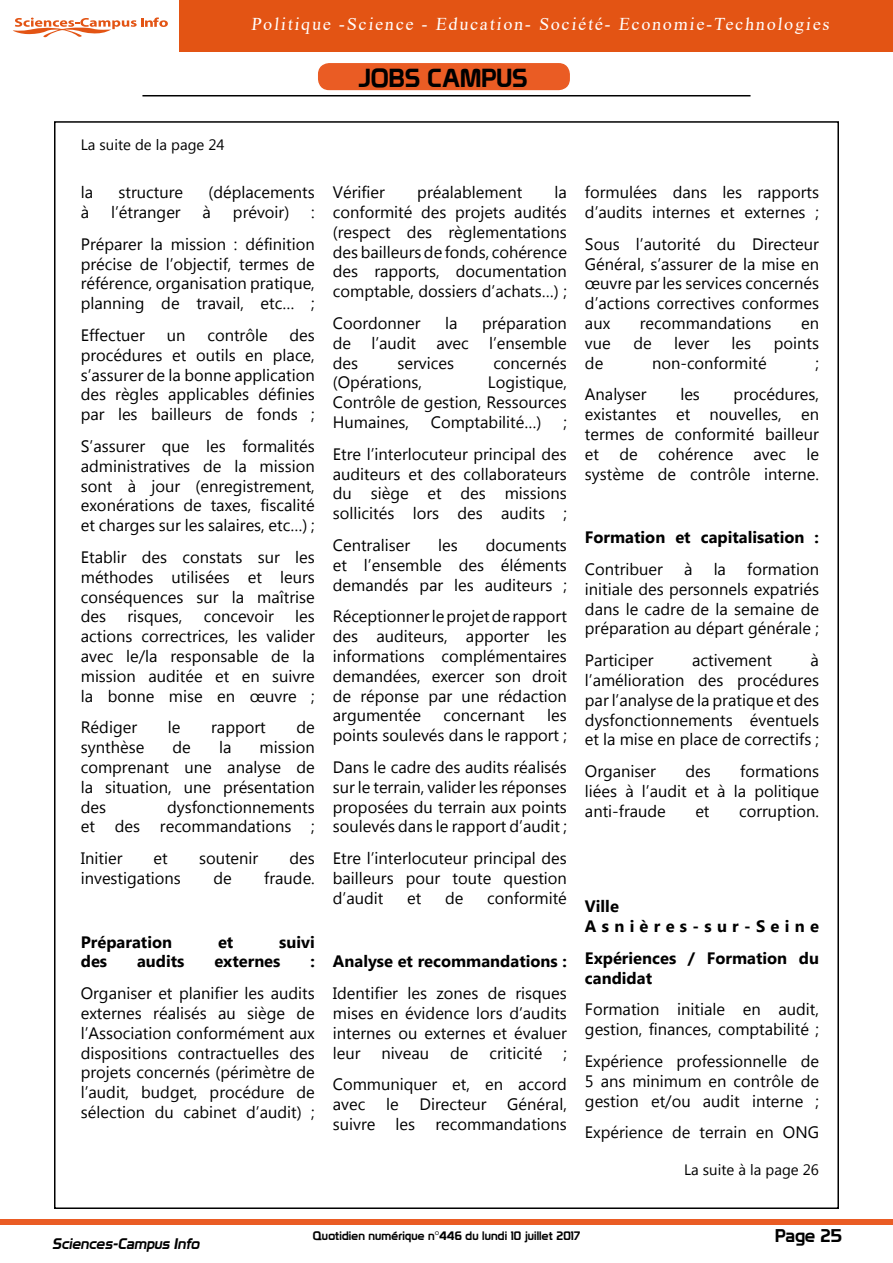
<style>
.page{position:relative;width:893px;height:1263px;background:#fff}
.page>*{position:absolute;margin:0;border:0;box-sizing:border-box;transform-origin:0 0}
.t1{font:25.5px "Prototype";color:#000}
.t2{font:18px "Times New Roman";color:#fff}
.t3{font:18px "Prototype";color:#000}
.t4{font:16.5px/19.8px "Myanmar Text";color:#000;text-align:justify}
.t5{font:700 16.5px/19.8px "Myanmar Text";color:#000}
.t6{font:700 16.5px/19.8px "Myanmar Text";letter-spacing:.32em;color:#000}
.t7{font:15px "Myanmar Text";color:#000}
.t8{font:italic 15px "Prototype";color:#000}
.t9{font:12px "Prototype";letter-spacing:.01em;color:#000}
</style>
<div class="page">
<div style="left:0;top:1219px;width:893px;height:6px;background:#ea5c24"></div>
<svg style="left:13px;top:18px;width:155px;height:19px"></svg>
<div style="left:180px;top:0;width:713px;height:52px;background:#e35414"></div>
<hr style="left:142px;top:95px;width:608px;height:1px;background:#000">
<div style="left:319px;top:64px;width:250px;height:25px;background:#ea5c24;border-radius:11px"></div>
<div style="left:318px;top:63px;width:252px;height:27px;border:2px solid #ea5c24;border-radius:11px"></div>
<p class="t2" style="left:251px;top:11px;width:582px">Politique -Science - Education- Société- Economie-Technologies</p>
<h1 class="t1" style="left:359px;top:63px;width:170px">JOBS CAMPUS</h1>
<p class="t7" style="left:81px;top:136px;width:145px">La suite de la page 24</p>
<p class="t4" style="left:81px;top:183px;width:14px">la</p>
<p class="t4" style="left:118px;top:183px;width:66px">structure</p>
<p class="t4" style="left:208px;top:183px;width:108px">(déplacements</p>
<p class="t4" style="left:81px;top:202px;width:10px">à</p>
<p class="t4" style="left:111px;top:202px;width:71px">l’étranger</p>
<p class="t4" style="left:203px;top:202px;width:10px">à</p>
<p class="t4" style="left:233px;top:202px;width:58px">prévoir)</p>
<p class="t4" style="left:81px;top:196px;width:236px;line-height:31.8px;text-align:right">:<br>Préparer la mission : définition</p>
<p class="t4" style="left:81px;top:254px;width:236px">précise de l’objectif, termes de référence, organisation pratique, planning de travail, etc… ;</p>
<p class="t4" style="left:81px;top:325px;width:66px">Effectuer</p>
<p class="t4" style="left:167px;top:325px;width:20px">un</p>
<p class="t4" style="left:207px;top:325px;width:62px">contrôle</p>
<p class="t4" style="left:81px;top:325px;width:236px;text-indent:209px">des procédures et outils en place, s’assurer de la bonne application des règles applicables définies par les bailleurs de fonds ;</p>
<p class="t4" style="left:81px;top:436px;width:236px">S’assurer que les formalités administratives de la mission sont à jour (enregistrement, exonérations de taxes, fiscalité et charges sur les salaires, etc…) ;</p>
<p class="t4" style="left:81px;top:547px;width:236px">Etablir des constats sur les méthodes utilisées et leurs conséquences sur la maîtrise des</p>
<p class="t4" style="left:81px;top:607px;width:236px;text-indent:214px">les actions correctrices, les valider avec le/la responsable de la mission auditée et en suivre la bonne mise en œuvre ;</p>
<p class="t4" style="left:81px;top:718px;width:58px">Rédiger</p>
<p class="t4" style="left:168px;top:718px;width:14px">le</p>
<p class="t4" style="left:211px;top:718px;width:56px">rapport</p>
<p class="t4" style="left:296px;top:718px;width:20px">de</p>
<p class="t4" style="left:81px;top:738px;width:65px">synthèse</p>
<p class="t4" style="left:172px;top:738px;width:20px">de</p>
<p class="t4" style="left:219px;top:738px;width:14px">la</p>
<p class="t4" style="left:127px;top:607px;width:56px">risques,</p>
<p class="t4" style="left:204px;top:607px;width:72px">concevoir</p>
<p class="t4" style="left:81px;top:738px;width:236px;text-indent:179px">mission comprenant une analyse de la situation, une présentation des</p>
<p class="t4" style="left:81px;top:797px;width:236px;text-align:right">dysfonctionnements<br>et des recommandations ;</p>
<p class="t4" style="left:81px;top:849px;width:43px">Initier</p>
<p class="t4" style="left:154px;top:849px;width:16px">et</p>
<p class="t4" style="left:199px;top:849px;width:61px">soutenir</p>
<p class="t4" style="left:289px;top:849px;width:27px">des</p>
<p class="t4" style="left:81px;top:868px;width:102px">investigations</p>
<p class="t4" style="left:213px;top:868px;width:20px">de</p>
<p class="t4" style="left:264px;top:868px;width:52px">fraude.</p>
<p class="t5" style="left:81px;top:932px;width:93px">Préparation</p>
<p class="t5" style="left:218px;top:932px;width:17px">et</p>
<p class="t5" style="left:279px;top:932px;width:37px">suivi</p>
<p class="t5" style="left:81px;top:952px;width:28px">des</p>
<p class="t5" style="left:137px;top:952px;width:49px">audits</p>
<p class="t5" style="left:214px;top:952px;width:68px">externes</p>
<p class="t5" style="left:310px;top:952px;width:6px">:</p>
<p class="t4" style="left:81px;top:984px;width:236px">Organiser et planifier les audits externes réalisés au siège de l’Association conformément aux dispositions contractuelles des projets concernés (périmètre de l’audit, budget, procédure de sélection du cabinet d’audit) ;</p>
<p class="t4" style="left:333px;top:183px;width:54px">Vérifier</p>
<p class="t4" style="left:417px;top:183px;width:106px">préalablement</p>
<p class="t4" style="left:333px;top:183px;width:236px;text-indent:222px">la conformité des projets audités (respect des règlementations des bailleurs de fonds, cohérence des rapports, documentation comptable, dossiers d’achats…) ;</p>
<p class="t4" style="left:333px;top:313px;width:89px">Coordonner</p>
<p class="t4" style="left:445px;top:313px;width:14px">la</p>
<p class="t4" style="left:333px;top:313px;width:236px;text-indent:149px">préparation de l’audit avec l’ensemble des</p>
<p class="t4" style="left:397px;top:353px;width:58px">services</p>
<p class="t4" style="left:493px;top:353px;width:75px">concernés</p>
<p class="t4" style="left:333px;top:373px;width:91px">(Opérations,</p>
<p class="t4" style="left:333px;top:373px;width:236px;text-indent:155px">Logistique, Contrôle de gestion, Ressources Humaines,</p>
<p class="t4" style="left:431px;top:412px;width:112px">Comptabilité…)</p>
<p class="t4" style="left:333px;top:406px;width:236px;line-height:31.8px;text-align:right">;<br>Etre l’interlocuteur principal des</p>
<p class="t4" style="left:333px;top:464px;width:236px">auditeurs et des collaborateurs du siège et des missions sollicités lors des audits ;</p>
<p class="t4" style="left:333px;top:535px;width:79px">Centraliser</p>
<p class="t4" style="left:438px;top:535px;width:21px">les</p>
<p class="t4" style="left:333px;top:535px;width:236px;text-indent:153px">documents et l’ensemble des éléments demandés par les auditeurs ;</p>
<p class="t4" style="left:333px;top:607px;width:236px">Réceptionner le projet de rapport des auditeurs, apporter les informations complémentaires demandées, exercer son droit de réponse par une rédaction argumentée</p>
<p class="t4" style="left:333px;top:706px;width:236px;text-align:right">les<br>points soulevés dans le rapport ;</p>
<p class="t4" style="left:333px;top:757px;width:236px">Dans le cadre des audits réalisés sur le terrain, valider les réponses proposées du terrain aux points soulevés dans le rapport d’audit ;</p>
<p class="t4" style="left:333px;top:849px;width:236px">Etre l’interlocuteur principal des bailleurs pour toute question d’audit</p>
<p class="t4" style="left:444px;top:706px;width:83px">concernant</p>
<p class="t4" style="left:407px;top:888px;width:16px">et</p>
<p class="t4" style="left:445px;top:888px;width:20px">de</p>
<p class="t4" style="left:487px;top:888px;width:81px">conformité</p>
<p class="t5" style="left:333px;top:952px;width:236px">Analyse et recommandations :</p>
<p class="t4" style="left:333px;top:983px;width:236px">Identifier les zones de risques mises en évidence lors d’audits internes ou externes et évaluer leur</p>
<p class="t4" style="left:382px;top:1043px;width:49px">niveau</p>
<p class="t4" style="left:450px;top:1043px;width:20px">de</p>
<p class="t4" style="left:490px;top:1043px;width:54px">criticité</p>
<p class="t4" style="left:333px;top:1037px;width:236px;line-height:31.8px;text-align:right">;<br>Communiquer et, en accord</p>
<p class="t4" style="left:333px;top:1094px;width:34px">avec</p>
<p class="t4" style="left:386px;top:1094px;width:14px">le</p>
<p class="t4" style="left:420px;top:1094px;width:68px">Directeur</p>
<p class="t4" style="left:333px;top:1094px;width:236px;text-align:right">Général,<br>suivre les recommandations</p>
<p class="t4" style="left:585px;top:182px;width:236px">formulées dans les rapports d’audits internes et externes ;</p>
<p class="t4" style="left:585px;top:234px;width:236px">Sous l’autorité du Directeur Général, s’assurer de la mise en œuvre par les services concernés d’actions correctives conformes aux</p>
<p class="t4" style="left:640px;top:313px;width:133px">recommandations</p>
<p class="t4" style="left:801px;top:313px;width:19px">en</p>
<p class="t4" style="left:585px;top:333px;width:27px">vue</p>
<p class="t4" style="left:633px;top:333px;width:20px">de</p>
<p class="t4" style="left:674px;top:333px;width:36px">lever</p>
<p class="t4" style="left:732px;top:333px;width:21px">les</p>
<p class="t4" style="left:774px;top:333px;width:47px">points</p>
<p class="t4" style="left:585px;top:353px;width:20px">de</p>
<p class="t4" style="left:652px;top:353px;width:116px">non-conformité</p>
<p class="t4" style="left:815px;top:353px;width:5px">;</p>
<p class="t4" style="left:585px;top:385px;width:63px">Analyser</p>
<p class="t4" style="left:680px;top:385px;width:21px">les</p>
<p class="t4" style="left:585px;top:385px;width:236px;text-indent:149px">procédures, existantes et nouvelles, en termes de conformité bailleur et de cohérence avec le système de contrôle interne.</p>
<p class="t5" style="left:585px;top:527px;width:236px">Formation et capitalisation :</p>
<p class="t4" style="left:585px;top:559px;width:79px">Contribuer</p>
<p class="t4" style="left:684px;top:559px;width:10px">à</p>
<p class="t4" style="left:714px;top:559px;width:14px">la</p>
<p class="t4" style="left:585px;top:559px;width:236px;text-indent:162px">formation initiale des personnels expatriés dans le cadre de la semaine de préparation au départ générale ;</p>
<p class="t4" style="left:585px;top:650px;width:70px">Participer</p>
<p class="t4" style="left:692px;top:650px;width:81px">activement</p>
<p class="t4" style="left:585px;top:650px;width:236px;text-indent:226px">à l’amélioration des procédures par l’analyse de la pratique et des dysfonctionnements éventuels et la mise en place de correctifs ;</p>
<p class="t4" style="left:585px;top:761px;width:72px">Organiser</p>
<p class="t4" style="left:685px;top:761px;width:27px">des</p>
<p class="t4" style="left:585px;top:761px;width:236px;text-indent:155px">formations liées à l’audit et à la politique anti-fraude</p>
<p class="t4" style="left:695px;top:801px;width:16px">et</p>
<p class="t4" style="left:739px;top:801px;width:81px">corruption.</p>
<p class="t6" style="left:585px;top:896px;width:236px">Ville<br>Asnières-sur-Seine</p>
<p class="t5" style="left:585px;top:948px;width:236px">Expériences / Formation du candidat</p>
<p class="t4" style="left:585px;top:1000px;width:236px">Formation initiale en audit, gestion, finances, comptabilité ;</p>
<p class="t4" style="left:585px;top:1051px;width:236px">Expérience professionnelle de 5 ans minimum en contrôle de gestion et/ou audit interne ;</p>
<p class="t4" style="left:585px;top:1123px;width:236px">Expérience de terrain en ONG</p>
<p class="t7" style="left:684px;top:1161px;width:136px">La suite à la page 26</p>
<p class="t8" style="left:52px;top:1234px;width:152px">Sciences-Campus Info</p>
<p class="t3" style="left:775px;top:1225px;width:68px">Page 25</p>
<p class="t9" style="left:313px;top:1228px;width:269px">Quotidien numérique n°446 du lundi 10 juillet 2017</p>
</div>
